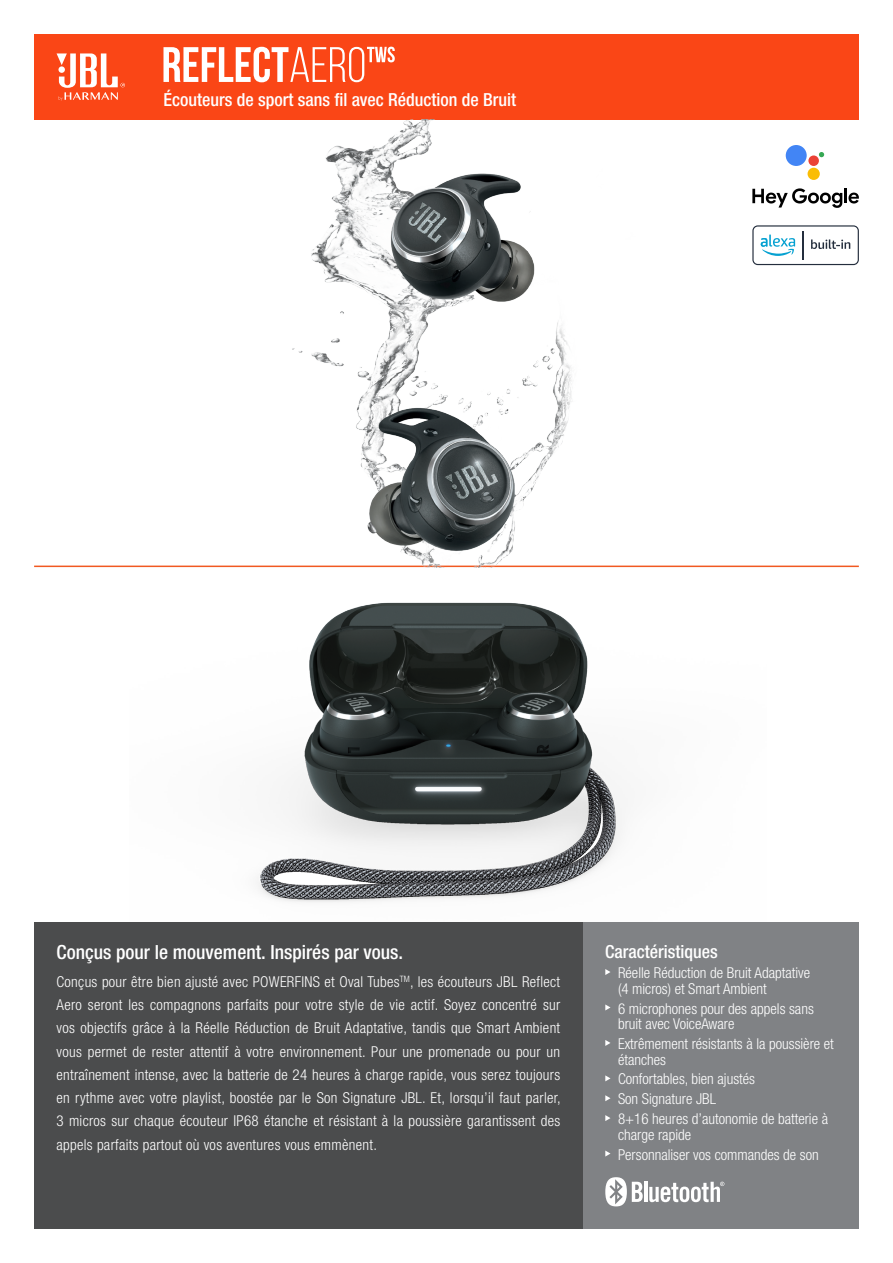
<style>
.page{position:relative;width:893px;height:1263px;background:#fff}
.page>*{position:absolute;margin:0;border:0;box-sizing:border-box;transform-origin:0 0}
.t1{font:500 condensed 19.5px "Helvetica Neue LT Pro";color:#fff}
.t2{font:500 condensed 18px "Helvetica Neue LT Pro";color:#fff}
.t3{font:300 condensed 15px/23.2px "Helvetica Neue LT Pro";color:#fff}
</style>
<div class="page">
<img style="left:129px;top:565px;width:638px;height:358px">
<div style="left:583px;top:923px;width:276px;height:306px;background:#808285"></div>
<svg style="left:605px;top:969px;width:5px;height:6px"></svg>
<svg style="left:605px;top:1004px;width:5px;height:6px"></svg>
<svg style="left:605px;top:1040px;width:5px;height:6px"></svg>
<svg style="left:605px;top:1075px;width:5px;height:6px"></svg>
<svg style="left:605px;top:1095px;width:5px;height:6px"></svg>
<svg style="left:605px;top:1115px;width:5px;height:6px"></svg>
<svg style="left:605px;top:1150px;width:5px;height:6px"></svg>
<div style="left:34px;top:34px;width:825px;height:85px;background:#fa4616"></div>
<div style="left:34px;top:923px;width:549px;height:306px;background:#4b4c4d"></div>
<svg style="left:57px;top:53px;width:68px;height:48px"></svg>
<svg style="left:605px;top:1177px;width:38px;height:29px"></svg>
<hr style="left:644px;top:1182px;width:3px;height:20px;background:#fff">
<svg style="left:649px;top:1182px;width:75px;height:20px"></svg>
<svg style="left:163px;top:47px;width:232px;height:35px"></svg>
<hr style="left:34px;top:566px;width:825px;height:1px;background:#f15921">
<svg style="left:819px;top:152px;width:5px;height:5px"></svg>
<div style="left:808px;top:155px;width:11px;height:11px;background:#eb4236;border-radius:50%"></div>
<div style="left:807px;top:168px;width:13px;height:12px;background:#fabd05;border-radius:50%"></div>
<div style="left:786px;top:145px;width:21px;height:21px;background:#4285f5;border-radius:50%"></div>
<svg style="left:752px;top:188px;width:90px;height:20px"></svg>
<hr style="left:844px;top:189px;width:3px;height:14px;background:#000">
<svg style="left:848px;top:193px;width:11px;height:10px"></svg>
<svg style="left:752px;top:225px;width:107px;height:40px"></svg>
<img style="left:253px;top:119px;width:387px;height:448px">
<p class="t2" style="left:163px;top:89px;width:354px">Écouteurs de sport sans fil avec Réduction de Bruit</p>
<p class="t1" style="left:57px;top:941px;width:348px">Conçus pour le mouvement. Inspirés par vous.</p>
<p class="t3" style="left:57px;top:970px;width:506px;text-align:justify">Conçus pour être bien ajusté avec POWERFINS et Oval Tubes<sup>TM</sup>, les écouteurs JBL Reflect Aero seront les compagnons parfaits pour votre style de vie actif. Soyez concentré sur vos objectifs grâce à la Réelle Réduction de Bruit Adaptative, tandis que Smart Ambient vous permet de rester attentif à votre environnement. Pour une promenade ou pour un entraînement intense, avec la batterie de 24 heures à charge rapide, vous serez toujours en rythme avec votre playlist, boostée par le Son Signature JBL. Et, lorsqu’il faut parler, 3 micros sur chaque écouteur IP68 étanche et résistant à la poussière garantissent des appels parfaits partout où vos aventures vous emmènent.</p>
<p class="t2" style="left:605px;top:941px;width:114px">Caractéristiques</p>
<p class="t3" style="left:618px;top:965px;width:194px;line-height:15.6px">Réelle Réduction de Bruit Adaptative (4 micros) et Smart Ambient</p>
<p class="t3" style="left:618px;top:1000px;width:197px;line-height:15.6px">6 microphones pour des appels sans bruit avec VoiceAware</p>
<p class="t3" style="left:618px;top:1036px;width:217px;line-height:15.6px">Extrêmement résistants à la poussière et étanches</p>
<p class="t3" style="left:618px;top:1067px;width:138px">Confortables, bien ajustés</p>
<p class="t3" style="left:618px;top:1087px;width:100px">Son Signature JBL</p>
<p class="t3" style="left:618px;top:1111px;width:211px;line-height:15.6px">8+16 heures d’autonomie de batterie à charge rapide</p>
<p class="t3" style="left:618px;top:1142px;width:202px">Personnaliser vos commandes de son</p>
</div>
